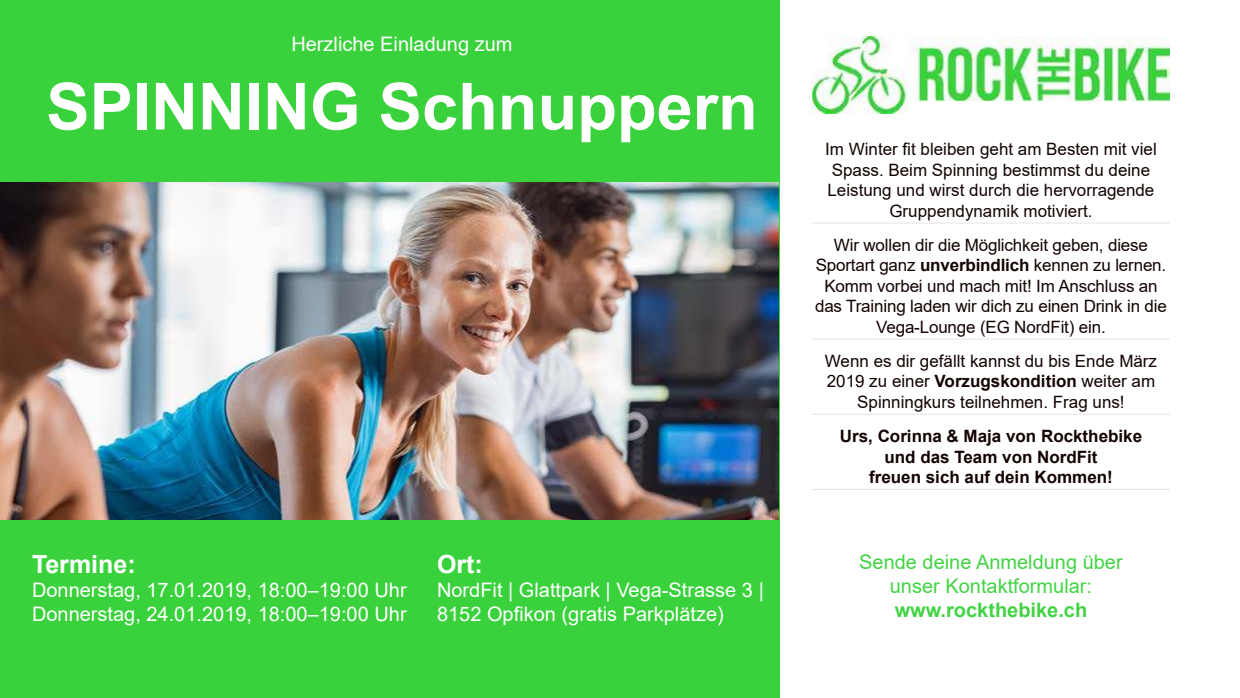
<style>
.page{position:relative;width:1240px;height:698px;background:#fff}
.page>*{position:absolute;margin:0;border:0;box-sizing:border-box;transform-origin:0 0}
.t1{font:700 65px "Arial";color:#fff}
.t2{font:700 25px "Arial";color:#fff}
.t3{font:20px/24px "Arial";color:#fff}
.t4{font:20px/24px "Arial";color:#42d344;text-align:center}
.t5{font:700 20px "Arial";color:#42d344}
.t6{font:17px/20.4px "Arial";color:#130402;text-align:center}
.t7{font:700 17px/20.4px "Arial";color:#130402;text-align:center}
.s1{font-weight:700}
</style>
<div class="page">
<div style="left:0;top:0;width:780px;height:698px;background:#3ad23c"></div>
<img style="left:812px;top:37px;width:358px;height:76px">
<hr style="left:812px;top:223px;width:358px;height:1px;background:#e4e3e7">
<hr style="left:812px;top:339px;width:358px;height:1px;background:#e4e3e7">
<hr style="left:812px;top:414px;width:358px;height:1px;background:#e4e3e7">
<hr style="left:812px;top:489px;width:358px;height:1px;background:#e4e3e7">
<img style="left:1px;top:182px;width:777px;height:337px">
<p class="t3" style="left:291px;top:32px;width:223px">Herzliche Einladung zum</p>
<h1 class="t1" style="left:46px;top:82px;width:713px">SPINNING Schnuppern</h1>
<h2 class="t2" style="left:32px;top:555px;width:105px">Termine:</h2>
<p class="t3" style="left:32px;top:580px;width:376px">Donnerstag, 17.01.2019, 18:00–19:00 Uhr<br>Donnerstag, 24.01.2019, 18:00–19:00 Uhr</p>
<h2 class="t2" style="left:437px;top:555px;width:47px">Ort:</h2>
<p class="t3" style="left:437px;top:578px;width:328px">NordFit | Glattpark | Vega-Strasse 3 |<br>8152 Opfikon (gratis Parkplätze)</p>
<p class="t6" style="left:825px;top:139px;width:333px">Im Winter fit bleiben geht am Besten mit viel Spass. Beim Spinning bestimmst du deine Leistung und wirst durch die hervorragende Gruppendynamik motiviert.</p>
<p class="t6" style="left:815px;top:235px;width:353px">Wir wollen dir die Möglichkeit geben, diese Sportart ganz <span class="s1">unverbindlich</span> kennen zu lernen.<br>Komm vorbei und mach mit! Im Anschluss an das Training laden wir dich zu einen Drink in die Vega-Lounge (EG NordFit) ein.</p>
<p class="t6" style="left:825px;top:351px;width:334px">Wenn es dir gefällt kannst du bis Ende März<br>2019 zu einer <span class="s1">Vorzugskondition</span> weiter am<br>Spinningkurs teilnehmen. Frag uns!</p>
<p class="t7" style="left:840px;top:428px;width:304px">Urs, Corinna &amp; Maja von Rockthebike und das Team von NordFit<br>freuen sich auf dein Kommen!</p>
<p class="t4" style="left:859px;top:550px;width:265px">Sende deine Anmeldung über unser Kontaktformular:</p>
<p class="t5" style="left:895px;top:603px;width:194px">www.rockthebike.ch</p>
</div>
